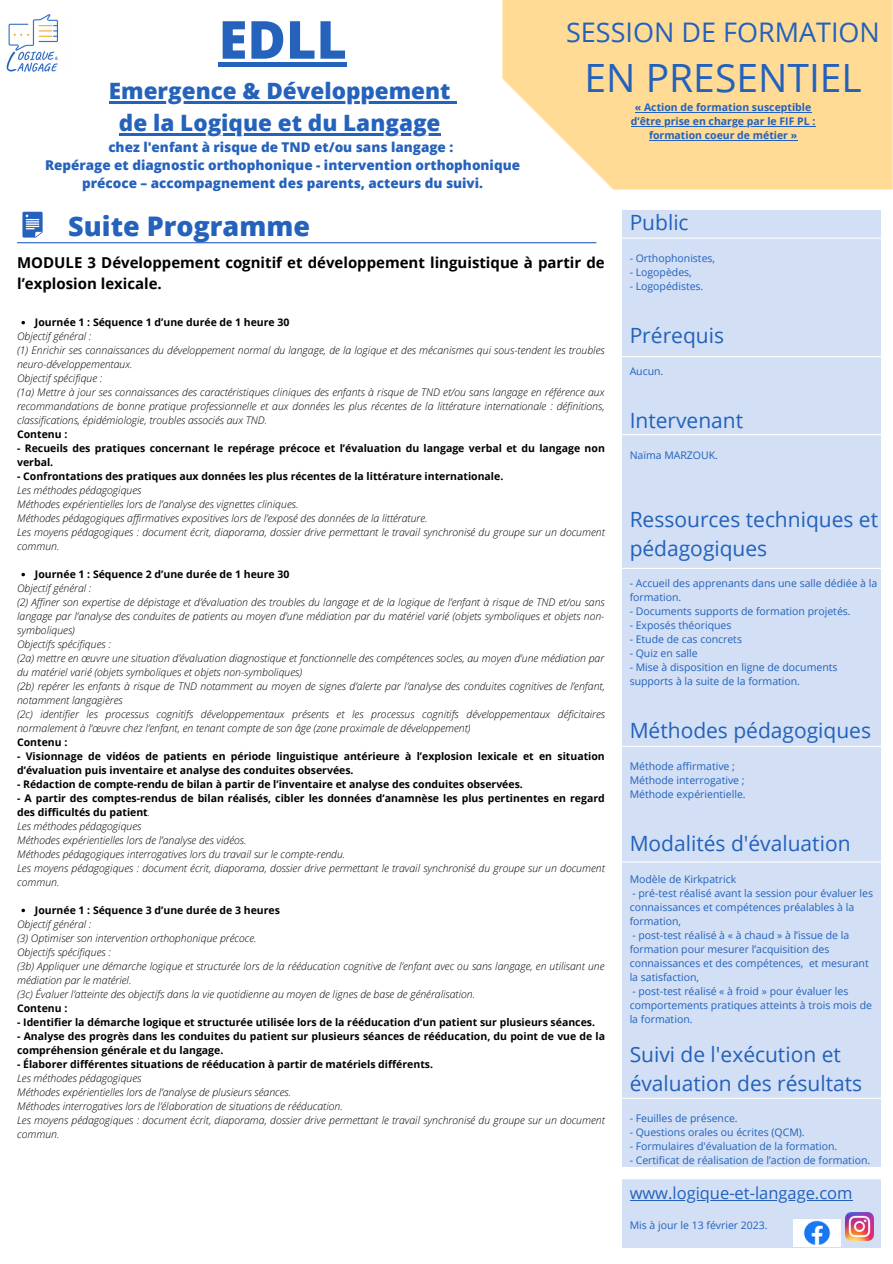
<style>
.page{position:relative;width:893px;height:1264px;background:#fff}
.page>*{position:absolute;margin:0;border:0;box-sizing:border-box;transform-origin:0 0}
.t1{font:800 52.5px "Open Sans";color:#2562bc}
.t2{font:39px "Open Sans";color:#2261bc}
.t3{font:27px "Open Sans";color:#2261bc}
.t4{font:800 27px "Open Sans";color:#2562bc}
.t5{font:800 22.5px/31.5px "Open Sans";color:#2562bc;text-align:center}
.t6{font:21px/28.8px "Open Sans";color:#2261bc}
.t7{font:16.5px "Open Sans";color:#2261bc}
.t8{font:700 15px/21px "Open Sans";color:#000}
.t9{font:800 13.5px/18px "Open Sans";color:#2562bc;text-align:center}
.t10{font:italic 300 10.5px/14px "Open Sans";color:#000}
.t11{font:700 10.5px/14px "Open Sans";color:#000}
.t12{font:10.5px/14px "Open Sans";color:#2261bc}
.t13{font:700 10.5px/14px "Open Sans";color:#2261bc;text-align:center}
.s1{font-weight:700;font-style:normal}
</style>
<div class="page">
<svg style="left:502px;top:0;width:390px;height:189px;background:#ffde9f"></svg>
<div style="left:622px;top:210px;width:258px;height:1037px;background:#d2dff4"></div>
<hr style="left:602px;top:237px;width:285px;height:2px;background:#fff">
<hr style="left:611px;top:356px;width:281px;height:1px;background:#fff">
<hr style="left:611px;top:568px;width:272px;height:1px;background:#fff">
<hr style="left:608px;top:745px;width:284px;height:2px;background:#fff">
<hr style="left:598px;top:861px;width:285px;height:1px;background:#fff">
<hr style="left:604px;top:1097px;width:286px;height:1px;background:#fff">
<hr style="left:17px;top:242px;width:579px;height:1px;background:#2562bc">
<svg style="left:21px;top:321px;width:4px;height:3px"></svg>
<svg style="left:21px;top:573px;width:4px;height:3px"></svg>
<svg style="left:21px;top:908px;width:4px;height:4px"></svg>
<hr style="left:597px;top:434px;width:285px;height:1px;background:#fff">
<svg style="left:22px;top:212px;width:21px;height:25px"></svg>
<div style="left:619px;top:1166px;width:273px;height:13px;background:#fff"></div>
<img style="left:6px;top:14px;width:52px;height:58px">
<img style="left:845px;top:1212px;width:28px;height:28px">
<hr style="left:629px;top:1200px;width:223px;height:1px;background:#2261bc">
<div style="left:218px;top:62px;width:129px;height:5px;background:#2562bc"></div>
<hr style="left:109px;top:101px;width:342px;height:3px;background:#2562bc">
<svg style="left:451px;top:101px;width:5px;height:3px"></svg>
<hr style="left:119px;top:133px;width:322px;height:2px;background:#2562bc">
<hr style="left:635px;top:112px;width:176px;height:1px;background:#2261bc">
<hr style="left:630px;top:126px;width:185px;height:1px;background:#2261bc">
<hr style="left:649px;top:140px;width:148px;height:1px;background:#2261bc">
<img style="left:793px;top:1219px;width:47px;height:26px">
<h1 class="t1" style="left:218px;top:3px;width:130px">EDLL</h1>
<h3 class="t5" style="left:109px;top:75px;width:343px">Emergence &amp; Développement de la Logique et du Langage</h3>
<p class="t9" style="left:45px;top:138px;width:476px">chez l'enfant à risque de TND et/ou sans langage :<br>Repérage et diagnostic orthophonique - intervention orthophonique précoce – accompagnement des parents, acteurs du suivi.</p>
<h3 class="t3" style="left:566px;top:14px;width:315px">SESSION DE FORMATION</h3>
<h2 class="t2" style="left:584px;top:50px;width:279px">EN PRESENTIEL</h2>
<p class="t13" style="left:630px;top:100px;width:186px">« Action de formation susceptible d’être prise en charge par le FIF PL : formation coeur de métier »</p>
<h3 class="t4" style="left:68px;top:207px;width:243px">Suite Programme</h3>
<h3 class="t6" style="left:629px;top:208px;width:60px">Public</h3>
<p class="t12" style="left:629px;top:251px;width:87px">- Orthophonistes,</p>
<p class="t12" style="left:629px;top:265px;width:64px">- Logopèdes,</p>
<p class="t12" style="left:629px;top:279px;width:75px">- Logopédistes.</p>
<h3 class="t6" style="left:629px;top:320px;width:96px">Prérequis</h3>
<p class="t12" style="left:629px;top:363px;width:35px">Aucun.</p>
<h3 class="t6" style="left:629px;top:405px;width:115px">Intervenant</h3>
<p class="t12" style="left:629px;top:448px;width:90px">Naïma MARZOUK.</p>
<h3 class="t8" style="left:17px;top:251px;width:589px">MODULE 3 Développement cognitif et développement linguistique à partir de l’explosion lexicale.</h3>
<p class="t10" style="left:17px;top:329px;width:589px">Objectif général :<br>(1) Enrichir ses connaissances du développement normal du langage, de la logique et des mécanismes qui sous-tendent les troubles neuro-développementaux.<br>Objectif spécifique :<br>(1a) Mettre à jour ses connaissances des caractéristiques cliniques des enfants à risque de TND et/ou sans langage en référence aux recommandations de bonne pratique professionnelle et aux données les plus récentes de la littérature internationale : définitions, classifications, épidémiologie, troubles associés aux TND.</p>
<p class="t11" style="left:17px;top:427px;width:52px">Contenu :</p>
<p class="t11" style="left:17px;top:441px;width:589px">- Recueils des pratiques concernant le repérage précoce et l’évaluation du langage verbal et du langage non verbal.</p>
<p class="t11" style="left:17px;top:469px;width:487px">- Confrontations des pratiques aux données les plus récentes de la littérature internationale.</p>
<p class="t10" style="left:17px;top:483px;width:589px">Les méthodes pédagogiques<br>Méthodes expérientielles lors de l’analyse des vignettes cliniques.<br>Méthodes pédagogiques affirmatives expositives lors de l’exposé des données de la littérature.<br>Les moyens pédagogiques : document écrit, diaporama, dossier drive permettant le travail synchronisé du groupe sur un document commun.</p>
<p class="t10" style="left:17px;top:581px;width:589px">Objectif général :<br>(2) Affiner son expertise de dépistage et d’évaluation des troubles du langage et de la logique de l’enfant à risque de TND et/ou sans langage par l’analyse des conduites de patients au moyen d’une médiation par du matériel varié (objets symboliques et objets non&shy;symboliques)<br>Objectifs spécifiques :<br>(2a) mettre en œuvre une situation d’évaluation diagnostique et fonctionnelle des compétences socles, au moyen d’une médiation par du matériel varié (objets symboliques et objets non-symboliques)<br>(2b) repérer les enfants à risque de TND notamment au moyen de signes d’alerte par l’analyse des conduites cognitives de l’enfant, notamment langagières<br>(2c) identifier les processus cognitifs développementaux présents et les processus cognitifs développementaux déficitaires normalement à l’œuvre chez l’enfant, en tenant compte de son âge (zone proximale de développement)</p>
<p class="t11" style="left:17px;top:735px;width:52px">Contenu :</p>
<p class="t11" style="left:17px;top:749px;width:589px">- Visionnage de vidéos de patients en période linguistique antérieure à l’explosion lexicale et en situation d’évaluation puis inventaire et analyse des conduites observées.</p>
<p class="t11" style="left:17px;top:777px;width:507px">- Rédaction de compte-rendu de bilan à partir de l’inventaire et analyse des conduites observées.</p>
<p class="t10" style="left:17px;top:791px;width:589px"><span class="s1">- A partir des comptes-rendus de bilan réalisés, cibler les données d’anamnèse les plus pertinentes en regard des difficultés du patient</span>.<br>Les méthodes pédagogiques<br>Méthodes expérientielles lors de l’analyse des vidéos.<br>Méthodes pédagogiques interrogatives lors du travail sur le compte-rendu.<br>Les moyens pédagogiques : document écrit, diaporama, dossier drive permettant le travail synchronisé du groupe sur un document commun.</p>
<p class="t10" style="left:17px;top:916px;width:589px">Objectif général :<br>(3) Optimiser son intervention orthophonique précoce.<br>Objectifs spécifiques :<br>(3b) Appliquer une démarche logique et structurée lors de la rééducation cognitive de l’enfant avec ou sans langage, en utilisant une médiation par le matériel.<br>(3c) Évaluer l’atteinte des objectifs dans la vie quotidienne au moyen de lignes de base de généralisation.</p>
<p class="t11" style="left:17px;top:1000px;width:52px">Contenu :</p>
<p class="t11" style="left:17px;top:1014px;width:579px">- Identifier la démarche logique et structurée utilisée lors de la rééducation d’un patient sur plusieurs séances.</p>
<p class="t11" style="left:17px;top:1028px;width:589px">- Analyse des progrès dans les conduites du patient sur plusieurs séances de rééducation, du point de vue de la compréhension générale et du langage.</p>
<p class="t11" style="left:17px;top:1056px;width:417px">- Élaborer différentes situations de rééducation à partir de matériels différents.</p>
<p class="t10" style="left:17px;top:1070px;width:589px">Les méthodes pédagogiques<br>Méthodes expérientielles lors de l’analyse de plusieurs séances.<br>Méthodes interrogatives lors de l’élaboration de situations de rééducation.<br>Les moyens pédagogiques : document écrit, diaporama, dossier drive permettant le travail synchronisé du groupe sur un document commun.</p>
<p class="t11" style="left:35px;top:315px;width:256px">Journée 1 : Séquence 1 d’une durée de 1 heure 30</p>
<h3 class="t6" style="left:629px;top:504px;width:250px">Ressources techniques et pédagogiques</h3>
<p class="t12" style="left:629px;top:576px;width:249px">- Accueil des apprenants dans une salle dédiée à la formation.</p>
<p class="t12" style="left:629px;top:604px;width:222px">- Documents supports de formation projetés.</p>
<p class="t12" style="left:629px;top:618px;width:103px">- Exposés théoriques</p>
<p class="t12" style="left:629px;top:632px;width:114px">- Etude de cas concrets</p>
<p class="t12" style="left:629px;top:646px;width:69px">- Quiz en salle</p>
<p class="t12" style="left:629px;top:660px;width:209px">- Mise à disposition en ligne de documents supports à la suite de la formation.</p>
<h3 class="t6" style="left:629px;top:716px;width:243px">Méthodes pédagogiques</h3>
<p class="t12" style="left:629px;top:758px;width:117px">Méthode affirmative ;<br>Méthode interrogative ;<br>Méthode expérientielle.</p>
<h3 class="t6" style="left:629px;top:828px;width:222px">Modalités d'évaluation</h3>
<p class="t12" style="left:629px;top:871px;width:108px">Modèle de Kirkpatrick</p>
<p class="t12" style="left:629px;top:885px;width:245px">- pré-test réalisé avant la session pour évaluer les connaissances et compétences préalables à la formation,</p>
<p class="t12" style="left:629px;top:927px;width:240px">- post-test réalisé à « à chaud » à l’issue de la formation pour mesurer l’acquisition des connaissances et des compétences, et mesurant la satisfaction,</p>
<p class="t12" style="left:629px;top:983px;width:244px">- post-test réalisé « à froid » pour évaluer les comportements pratiques atteints à trois mois de la formation.</p>
<h3 class="t6" style="left:629px;top:1039px;width:234px">Suivi de l'exécution et évaluation des résultats</h3>
<p class="t12" style="left:629px;top:1111px;width:109px">- Feuilles de présence.</p>
<p class="t12" style="left:629px;top:1125px;width:176px">- Questions orales ou écrites (QCM).</p>
<p class="t12" style="left:629px;top:1139px;width:209px">- Formulaires d'évaluation de la formation.</p>
<p class="t12" style="left:629px;top:1153px;width:242px">- Certificat de réalisation de l’action de formation.</p>
<h3 class="t7" style="left:629px;top:1181px;width:224px">www.logique-et-langage.com</h3>
<p class="t12" style="left:629px;top:1217px;width:139px">Mis à jour le 13 février 2023.</p>
<p class="t11" style="left:35px;top:567px;width:256px">Journée 1 : Séquence 2 d’une durée de 1 heure 30</p>
<p class="t11" style="left:35px;top:902px;width:246px">Journée 1 : Séquence 3 d’une durée de 3 heures</p>
</div>
